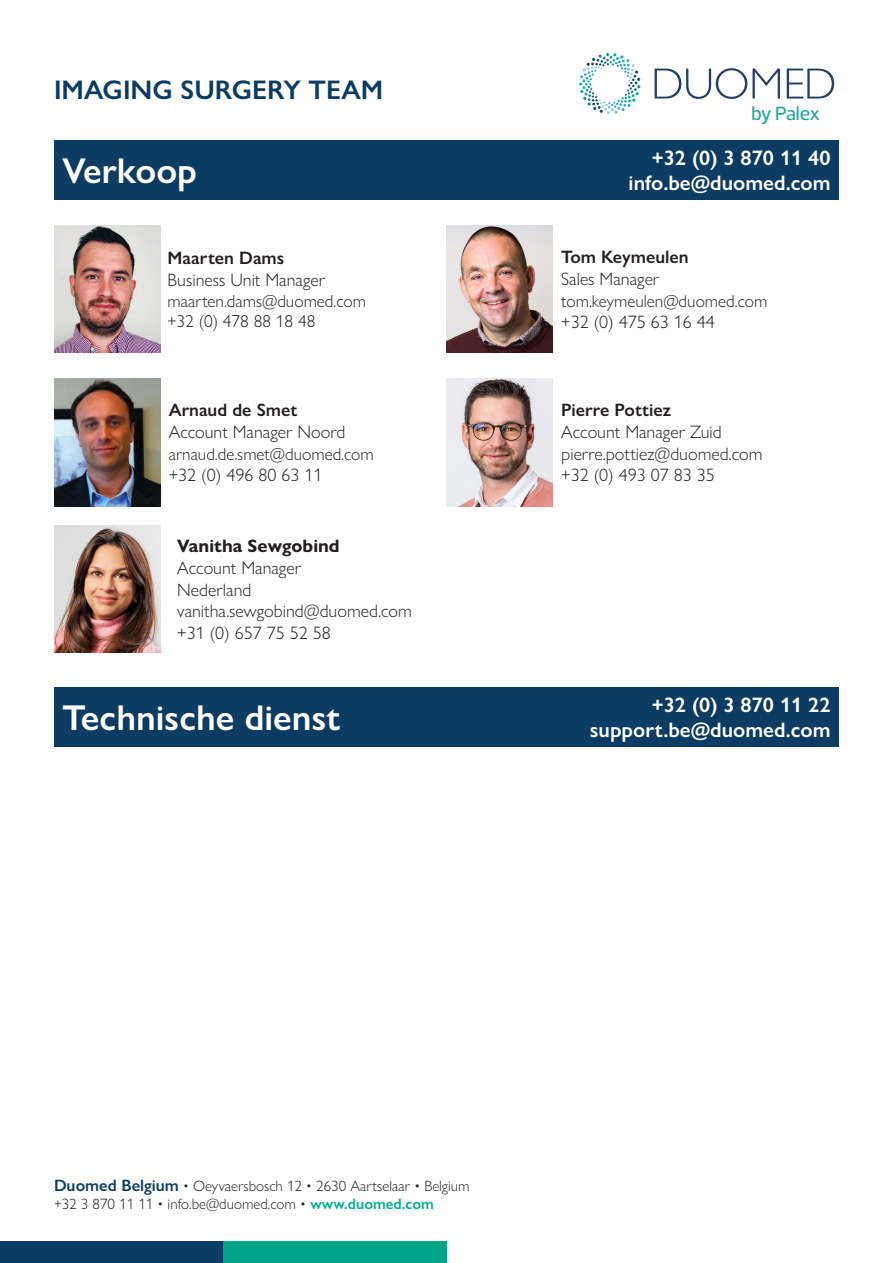
<style>
.page{position:relative;width:893px;height:1263px;background:#fff}
.page>*{position:absolute;margin:0;border:0;box-sizing:border-box;transform-origin:0 0}
.t1{font:600 36px "Gill Sans Nova";color:#fff}
.t2{font:600 27px "Gill Sans Nova";color:#0d3c63}
.t3{font:600 21px/25.2px "Gill Sans Nova";color:#fff;text-align:right}
.t4{font:500 19.5px "Prelo";letter-spacing:-.03em;color:#1fa59a}
.t5{font:300 18px/21.6px "Gill Sans Nova";color:#231f20}
.t6{font:600 18px "Gill Sans Nova";color:#231f20}
.t7{font:700 18px "Gill Sans Nova";color:#231f20}
.t8{font:300 17.4px/20.9px "Gill Sans Nova";color:#231f20}
.t9{font:300 15px/18px "Gill Sans Nova";color:#231f20}
.s1{font-weight:600;font-size:16.5px;color:#0d3c63}
.s2{font-weight:600;color:#01af8f}
</style>
<div class="page">
<img style="left:446px;top:378px;width:107px;height:128px">
<img style="left:54px;top:378px;width:106px;height:128px">
<div style="left:54px;top:140px;width:785px;height:60px;background:#0d3c63"></div>
<div style="left:0;top:1242px;width:223px;height:21px;background:#0d3c63"></div>
<div style="left:223px;top:1242px;width:223px;height:21px;background:#00a385"></div>
<div style="left:54px;top:687px;width:785px;height:59px;background:#0d3c63"></div>
<img style="left:446px;top:225px;width:107px;height:128px">
<img style="left:54px;top:225px;width:106px;height:128px">
<svg style="left:579px;top:53px;width:61px;height:61px"></svg>
<svg style="left:655px;top:68px;width:179px;height:31px"></svg>
<img style="left:54px;top:525px;width:106px;height:128px">
<h2 class="t2" style="left:54px;top:73px;width:331px">IMAGING SURGERY TEAM</h2>
<p class="t4" style="left:751px;top:102px;width:70px">by Palex</p>
<h1 class="t1" style="left:63px;top:149px;width:136px">Verkoop</h1>
<p class="t3" style="left:629px;top:145px;width:203px">+32 (0) 3 870 11 40 info.be@duomed.com</p>
<p class="t6" style="left:168px;top:247px;width:118px">Maarten Dams</p>
<p class="t5" style="left:168px;top:269px;width:159px">Business Unit Manager</p>
<p class="t8" style="left:168px;top:290px;width:200px">maarten.dams@duomed.com +32 (0) 478 88 18 48</p>
<p class="t6" style="left:169px;top:399px;width:130px">Arnaud de Smet</p>
<p class="t5" style="left:169px;top:421px;width:178px">Account Manager Noord</p>
<p class="t8" style="left:169px;top:443px;width:206px">arnaud.de.smet@duomed.com</p>
<p class="t5" style="left:169px;top:464px;width:155px">+32 (0) 496 80 63 11</p>
<p class="t7" style="left:177px;top:535px;width:164px">Vanitha Sewgobind</p>
<p class="t5" style="left:177px;top:557px;width:236px">Account Manager<br>Nederland vanitha.sewgobind@duomed.com +31 (0) 657 75 52 58</p>
<p class="t6" style="left:561px;top:246px;width:129px">Tom Keymeulen</p>
<p class="t5" style="left:561px;top:268px;width:100px">Sales Manager</p>
<p class="t8" style="left:561px;top:290px;width:208px">tom.keymeulen@duomed.com</p>
<p class="t5" style="left:561px;top:311px;width:155px">+32 (0) 475 63 16 44</p>
<p class="t6" style="left:561px;top:399px;width:111px">Pierre Pottiez</p>
<p class="t5" style="left:561px;top:421px;width:203px">Account Manager Zuid pierre.pottiez@duomed.com +32 (0) 493 07 83 35</p>
<h1 class="t1" style="left:63px;top:695px;width:280px">Technische dienst</h1>
<p class="t3" style="left:590px;top:692px;width:242px">+32 (0) 3 870 11 22 support.be@duomed.com</p>
<p class="t9" style="left:54px;top:1177px;width:417px"><span class="s1">Duomed Belgium</span> • Oeyvaersbosch 12 • 2630 Aartselaar • Belgium +32 3 870 11 11 • info.be@duomed.com • <span class="s2">www.duomed.com</span></p>
</div>
